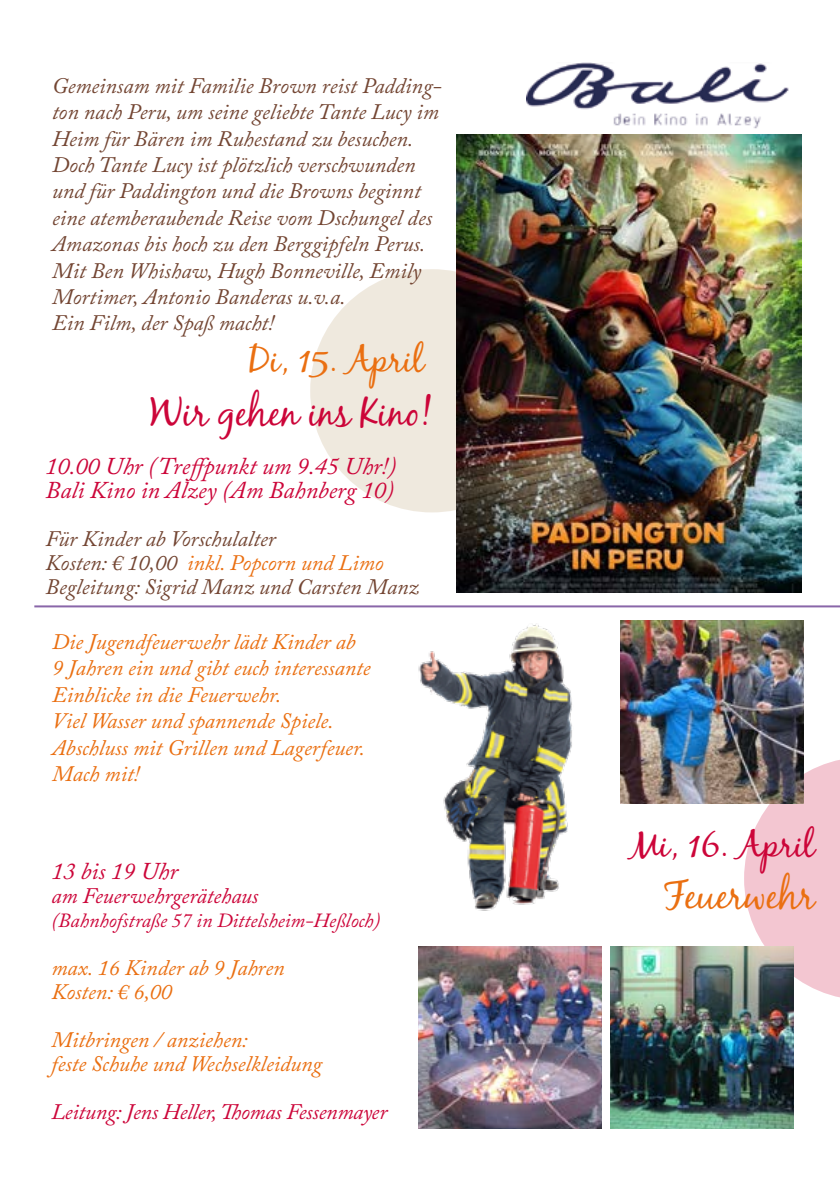
<style>
.page{position:relative;width:840px;height:1191px;background:#fff}
.page>*{position:absolute;margin:0;border:0;box-sizing:border-box;transform-origin:0 0}
.t1{font:40px "Black Jack";color:#cc0539;scale:.96 1}
.t2{font:40px "Black Jack";color:#ea6f11;scale:.96 1}
.t3{font:36px "Black Jack";color:#ea6f11}
.t4{font:36px "Black Jack";color:#cc0539}
.t5{font:italic 24px/24px "Adobe Caslon Pro";color:#cc0539}
.t6{font:italic 22px/26.4px "Adobe Caslon Pro";color:#734532}
.t7{font:italic 22px/26.4px "Adobe Caslon Pro";color:#ea6f11}
.t8{font:italic 22px "Adobe Caslon Pro";letter-spacing:-.01em;color:#cc0539}
.t9{font:italic 20px "Adobe Caslon Pro";color:#cc0539}
.s1{color:#ea6f11}
</style>
<div class="page">
<div style="left:310px;top:269px;width:243px;height:243px;background:#efe9de;border-radius:50%"></div>
<svg style="left:743px;top:757px;width:96px;height:243px;background:#f2cad4"></svg>
<img style="left:456px;top:134px;width:345px;height:458px">
<img style="left:418px;top:624px;width:154px;height:287px">
<img style="left:418px;top:946px;width:183px;height:182px">
<img style="left:610px;top:946px;width:182px;height:182px">
<img style="left:620px;top:620px;width:182px;height:183px">
<img style="left:526px;top:62px;width:263px;height:67px">
<hr style="left:34px;top:605px;width:805px;height:2px;background:#8966a9">
<p class="t6" style="left:52px;top:72px;width:391px">Gemeinsam mit Familie Brown reist Padding&shy;ton nach Peru, um seine geliebte Tante Lucy im Heim für Bären im Ruhestand zu besuchen.<br>Doch Tante Lucy ist plötzlich verschwunden und für Paddington und die Browns beginnt eine atemberaubende Reise vom Dschungel des Amazonas bis hoch zu den Berggipfeln Perus.<br>Mit Ben Whishaw, Hugh Bonneville, Emily Mortimer, Antonio Banderas u.v.a.<br>Ein Film, der Spaß macht!</p>
<h2 class="t3" style="left:248px;top:337px;width:177px">Di, 15. April</h2>
<h1 class="t1" style="left:150px;top:388px;width:295px">Wir gehen ins Kino!</h1>
<p class="t5" style="left:46px;top:453px;width:352px">10.00 Uhr (Treffpunkt um 9.45 Uhr!)<br>Bali Kino in Alzey (Am Bahnberg 10)</p>
<p class="t6" style="left:46px;top:526px;width:375px;line-height:24px">Für Kinder ab Vorschulalter<br>Kosten: € 10,00 <span class="s1">inkl. Popcorn und Limo<br></span>Begleitung: Sigrid Manz und Carsten Manz</p>
<p class="t7" style="left:52px;top:628px;width:320px">Die Jugendfeuerwehr lädt Kinder ab<br>9 Jahren ein und gibt euch interessante<br>Einblicke in die Feuerwehr.<br>Viel Wasser und spannende Spiele.<br>Abschluss mit Grillen und Lagerfeuer.<br>Mach mit!</p>
<p class="t5" style="left:51px;top:859px;width:128px">13 bis 19 Uhr</p>
<p class="t8" style="left:51px;top:882px;width:208px">am Feuerwehrgerätehaus</p>
<p class="t9" style="left:51px;top:908px;width:330px">(Bahnhofstraße 57 in Dittelsheim-Heßloch)</p>
<p class="t7" style="left:51px;top:955px;width:235px;line-height:24px">max. 16 Kinder ab 9 Jahren<br>Kosten: € 6,00</p>
<p class="t7" style="left:51px;top:1027px;width:272px;line-height:24px">Mitbringen / anziehen:<br>feste Schuhe und Wechselkleidung</p>
<p class="t8" style="left:51px;top:1099px;width:337px">Leitung: Jens Heller, Thomas Fessenmayer</p>
<h2 class="t4" style="left:629px;top:822px;width:186px">Mi, 16. April</h2>
<h1 class="t2" style="left:662px;top:870px;width:159px">Feuerwehr</h1>
</div>
